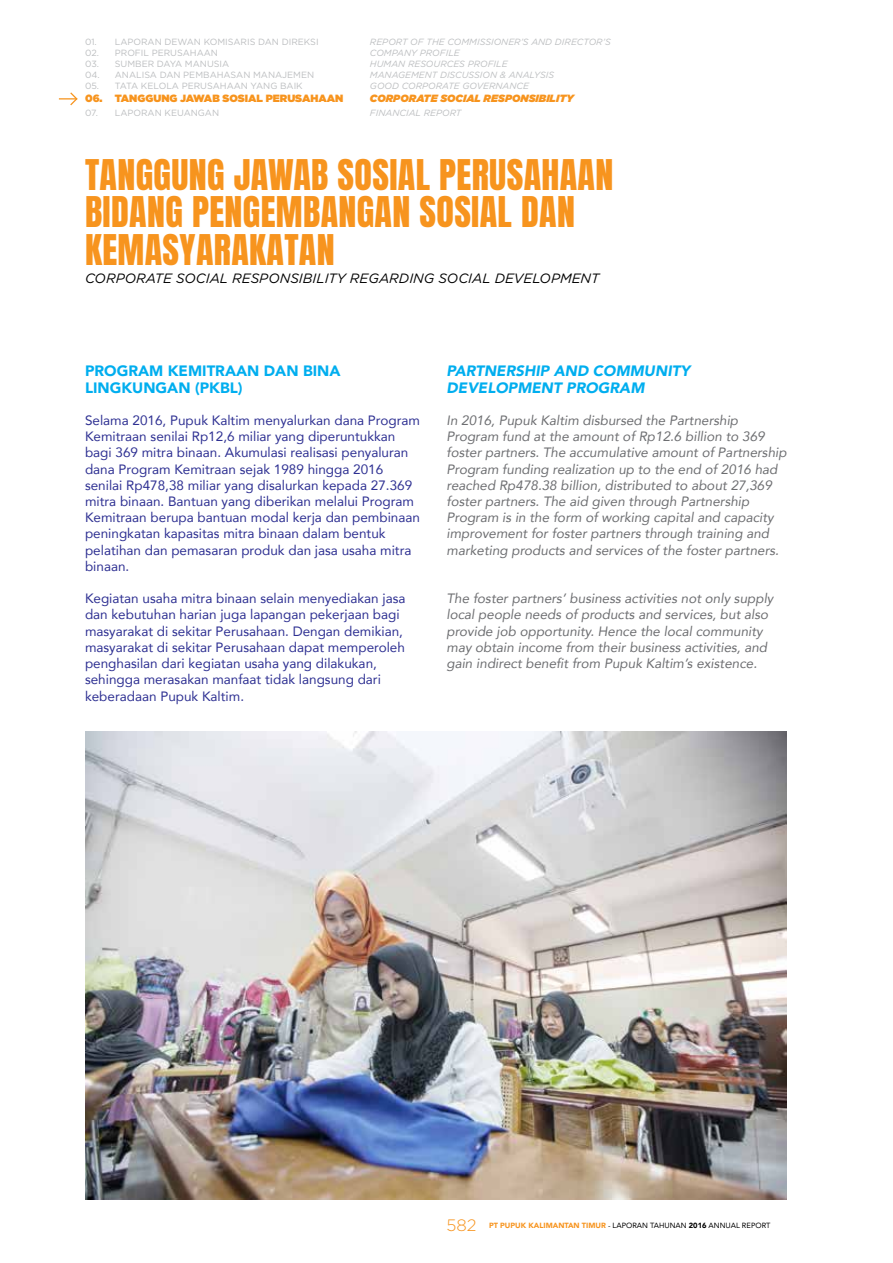
<style>
.page{position:relative;width:893px;height:1263px;background:#fff}
.page>*{position:absolute;margin:0;border:0;box-sizing:border-box;transform-origin:0 0}
.t1{font:36px/37.5px "Anton";letter-spacing:.01em;color:#f7941e}
.t2{font:italic 900 15px/16.2px "Avenir";color:#00aeef}
.t3{font:900 15px/16.2px "Avenir";color:#00aeef}
.t4{font:13.5px/16.2px "Avenir";color:#2e3092}
.t5{font:italic 13.5px/16.2px "Avenir";color:#6d6e71}
.t6{font:italic 13.5px "Gotham";color:#000}
.t7{font:900 10.5px "Gotham";color:#f7941e}
.t8{font:italic 900 10.5px "Gotham";color:#f7941e}
.t9{font:9px "Gotham";color:#bcbec0}
.t10{font:italic 9px/10.8px "Gotham";color:#bcbec0}
.t11{font:7.5px "Avenir";color:#000}
.s1{font-family:"Gotham";font-weight:300;font-size:16.5px;color:#f7941e}
.s2{font-weight:900;color:#f7941e}
.s3{font-weight:900}
</style>
<div class="page">
<svg style="left:59px;top:92px;width:19px;height:14px"></svg>
<img style="left:85px;top:731px;width:702px;height:468px">
<p class="t9" style="left:85px;top:37px;width:235px">01. LAPORAN DEWAN KOMISARIS DAN DIREKSI</p>
<p class="t9" style="left:85px;top:47px;width:134px">02. PROFIL PERUSAHAAN</p>
<p class="t9" style="left:85px;top:58px;width:146px">03. SUMBER DAYA MANUSIA</p>
<p class="t9" style="left:85px;top:69px;width:231px">04. ANALISA DAN PEMBAHASAN MANAJEMEN</p>
<p class="t9" style="left:85px;top:80px;width:219px">05. TATA KELOLA PERUSAHAAN YANG BAIK</p>
<p class="t7" style="left:85px;top:91px;width:260px">06. TANGGUNG JAWAB SOSIAL PERUSAHAAN</p>
<p class="t9" style="left:85px;top:107px;width:136px">07. LAPORAN KEUANGAN</p>
<p class="t10" style="left:370px;top:37px;width:242px">REPORT OF THE COMMISSIONER’S AND DIRECTOR’S<br>COMPANY PROFILE<br>HUMAN RESOURCES PROFILE<br>MANAGEMENT DISCUSSION &amp; ANALYSIS<br>GOOD CORPORATE GOVERNANCE</p>
<p class="t8" style="left:370px;top:91px;width:205px">CORPORATE SOCIAL RESPONSIBILITY</p>
<p class="t10" style="left:370px;top:107px;width:93px">FINANCIAL REPORT</p>
<h1 class="t1" style="left:85px;top:159px;width:530px">TANGGUNG JAWAB SOSIAL PERUSAHAAN<br>BIDANG PENGEMBANGAN SOSIAL DAN<br>KEMASYARAKATAN</h1>
<p class="t6" style="left:85px;top:269px;width:516px">CORPORATE SOCIAL RESPONSIBILITY REGARDING SOCIAL DEVELOPMENT</p>
<p class="t3" style="left:85px;top:363px;width:257px">PROGRAM KEMITRAAN DAN BINA<br>LINGKUNGAN (PKBL)</p>
<p class="t4" style="left:85px;top:412px;width:336px">Selama 2016, Pupuk Kaltim menyalurkan dana Program Kemitraan senilai Rp12,6 miliar yang diperuntukkan bagi 369 mitra binaan. Akumulasi realisasi penyaluran dana Program Kemitraan sejak 1989 hingga 2016 senilai Rp478,38 miliar yang disalurkan kepada 27.369 mitra binaan. Bantuan yang diberikan melalui Program Kemitraan berupa bantuan modal kerja dan pembinaan peningkatan kapasitas mitra binaan dalam bentuk pelatihan dan pemasaran produk dan jasa usaha mitra binaan.</p>
<p class="t4" style="left:85px;top:590px;width:322px">Kegiatan usaha mitra binaan selain menyediakan jasa dan kebutuhan harian juga lapangan pekerjaan bagi masyarakat di sekitar Perusahaan. Dengan demikian, masyarakat di sekitar Perusahaan dapat memperoleh penghasilan dari kegiatan usaha yang dilakukan, sehingga merasakan manfaat tidak langsung dari keberadaan Pupuk Kaltim.</p>
<p class="t2" style="left:446px;top:363px;width:245px">PARTNERSHIP AND COMMUNITY<br>DEVELOPMENT PROGRAM</p>
<p class="t5" style="left:446px;top:412px;width:342px">In 2016, Pupuk Kaltim disbursed the Partnership Program fund at the amount of Rp12.6 billion to 369 foster partners. The accumulative amount of Partnership Program funding realization up to the end of 2016 had reached Rp478.38 billion, distributed to about 27,369 foster partners. The aid given through Partnership Program is in the form of working capital and capacity improvement for foster partners through training and marketing products and services of the foster partners.</p>
<p class="t5" style="left:446px;top:590px;width:328px">The foster partners’ business activities not only supply local people needs of products and services, but also provide job opportunity. Hence the local community may obtain income from their business activities, and gain indirect benefit from Pupuk Kaltim’s existence.</p>
<p class="t11" style="left:446px;top:1220px;width:325px"><span class="s1">582</span> <span class="s2">PT PUPUK KALIMANTAN TIMUR</span> - LAPORAN TAHUNAN <span class="s3">2016</span> ANNUAL REPORT</p>
</div>
